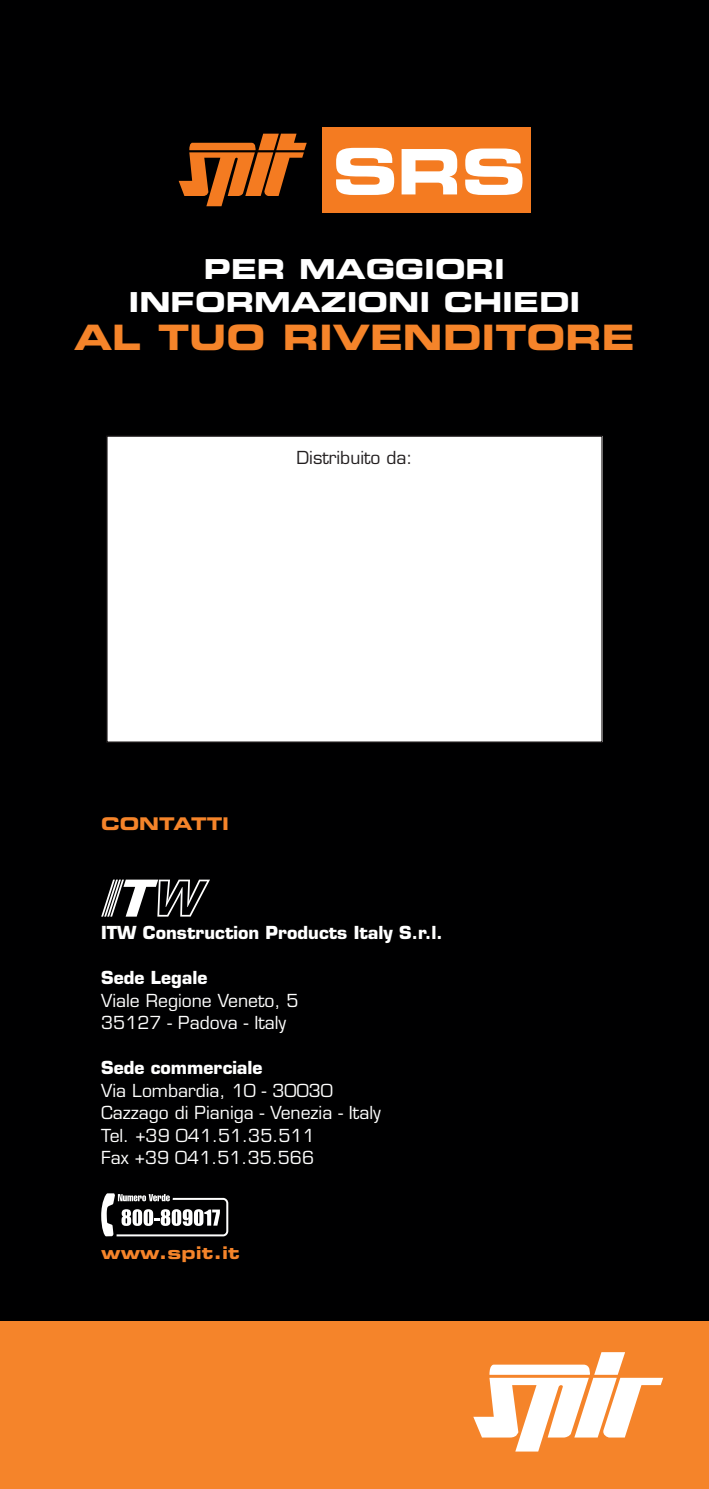
<style>
.page{position:relative;width:709px;height:1489px;background:#fff}
.page>*{position:absolute;margin:0;border:0;box-sizing:border-box;transform-origin:0 0}
.t1{font:35px "Eurostile LT Std Bold Ex 2";color:#f5842a}
.t2{font:27.5px/33px "Eurostile LT Std Bold Ex 2";color:#fff;text-align:center}
.t3{font:17.5px/22.5px "Eurostile LT Std";color:#fff}
.t4{font:700 17.5px "Eurostile LT Std";color:#fff}
.t5{font:17.5px "Eurostile LT Std Bold Ex 2";color:#f5842a}
.t6{font:17.5px "Eurostile LT Std";color:#231f20}
</style>
<div class="page">
<div style="left:0;top:0;width:709px;height:1488px;background:#000001"></div>
<div style="left:0;top:1321px;width:709px;height:167px;background:#f5842a"></div>
<svg style="left:473px;top:1352px;width:190px;height:99px"></svg>
<div style="left:107px;top:436px;width:495px;height:306px;background:#fff"></div>
<div style="left:106px;top:435px;width:496px;height:307px;border:1px solid #231f20"></div>
<svg style="left:101px;top:879px;width:109px;height:37px"></svg>
<svg style="left:101px;top:1193px;width:127px;height:43px"></svg>
<svg style="left:179px;top:134px;width:128px;height:72px"></svg>
<div style="left:322px;top:128px;width:208px;height:85px;background:#f47b21"></div>
<svg style="left:336px;top:148px;width:186px;height:47px"></svg>
<h2 class="t2" style="left:128px;top:252px;width:453px">PER MAGGIORI<br>INFORMAZIONI CHIEDI</h2>
<h1 class="t1" style="left:74px;top:313px;width:562px">AL TUO RIVENDITORE</h1>
<p class="t6" style="left:296px;top:447px;width:118px">Distribuito da:</p>
<p class="t5" style="left:101px;top:811px;width:129px">CONTATTI</p>
<p class="t4" style="left:101px;top:921px;width:343px">ITW Construction Products Italy S.r.l.</p>
<p class="t4" style="left:101px;top:966px;width:108px">Sede Legale</p>
<p class="t3" style="left:101px;top:989px;width:199px">Viale Regione Veneto, 5<br>35127 - Padova - Italy</p>
<p class="t4" style="left:101px;top:1056px;width:163px">Sede commerciale</p>
<p class="t3" style="left:101px;top:1079px;width:281px">Via Lombardia, 10 - 30030<br>Cazzago di Pianiga - Venezia - Italy<br>Tel. +39 041.51.35.511<br>Fax +39 041.51.35.566</p>
<p class="t5" style="left:101px;top:1240px;width:140px">www.spit.it</p>
</div>
